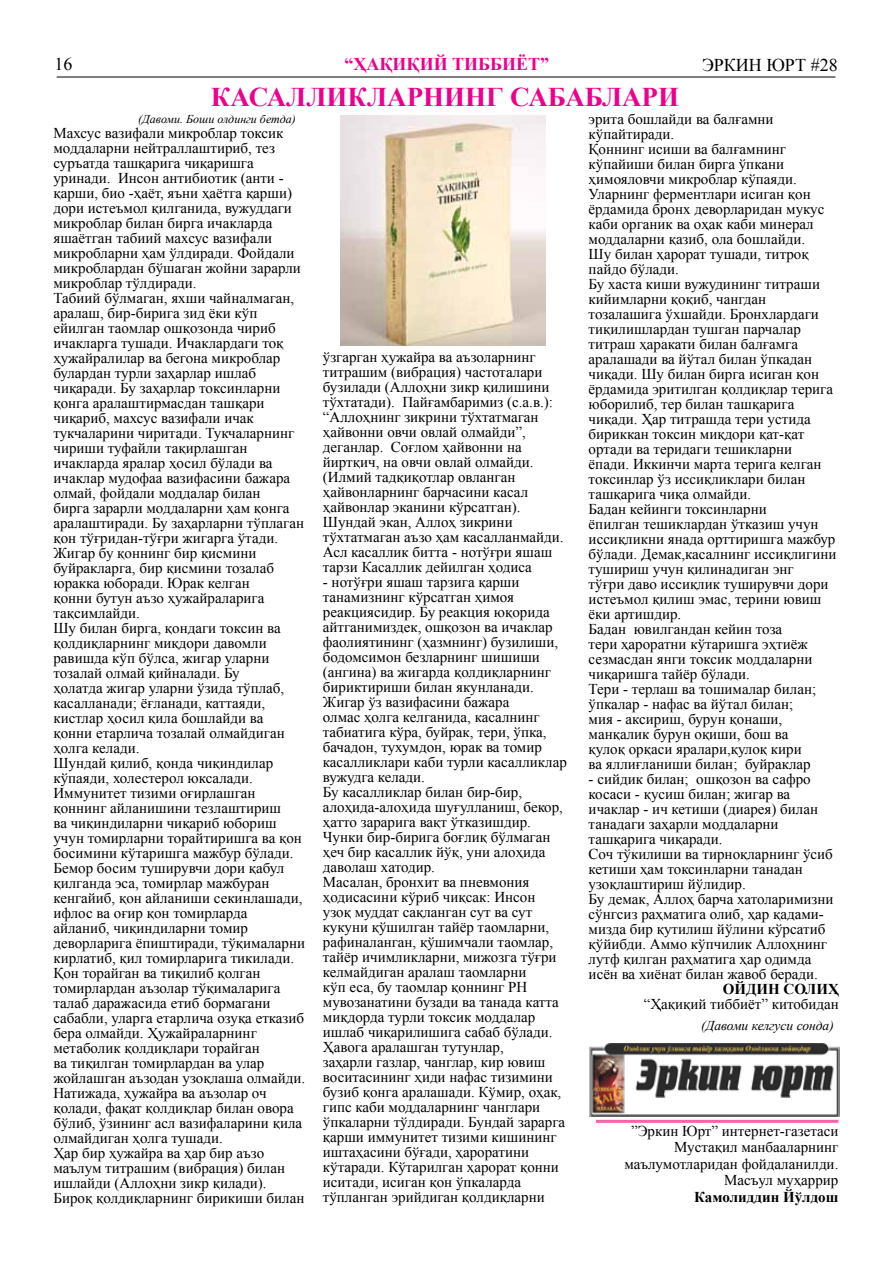
<style>
.page{position:relative;width:893px;height:1263px;background:#fff}
.page>*{position:absolute;margin:0;border:0;box-sizing:border-box;transform-origin:0 0}
.t1{font:700 27px "Times New Roman";color:#ec008c}
.t2{font:700 18px "Times New Roman";color:#ec008c}
.t3{font:18px "Times New Roman";color:#000}
.t4{font:15px/15px "Times New Roman";color:#000}
.t5{font:700 15px "Times New Roman";color:#000}
.t6{font:italic 13.5px "Times New Roman";color:#000}
.t7{font:italic 12px "Times New Roman";color:#000}
</style>
<div class="page">
<hr style="left:596px;top:1120px;width:242px;height:3px;background:#f067a6">
<hr style="left:57px;top:77px;width:778px;height:1px;background:#000">
<img style="left:341px;top:115px;width:204px;height:231px">
<img style="left:589px;top:1043px;width:250px;height:73px">
<p class="t3" style="left:54px;top:52px;width:19px">16</p>
<p class="t2" style="left:345px;top:52px;width:37px">“ҲАҚИҚИЙ</p>
<p class="t2" style="left:452px;top:52px;width:14px">ТИББИЁТ</p>
<p class="t2" style="left:540px;top:52px;width:10px">”</p>
<p class="t3" style="left:702px;top:53px;width:137px">ЭРКИН ЮРТ #28</p>
<h1 class="t1" style="left:211px;top:78px;width:21px">КАСАЛЛИКЛАР</h1>
<h1 class="t1" style="left:423px;top:78px;width:107px">НИНГ САБАБЛАРИ</h1>
<p class="t7" style="left:138px;top:111px;width:159px">(Давоми. Боши олдинги бетда)</p>
<p class="t4" style="left:589px;top:111px;width:249px">эрита бошлайди ва балғамни кўпайтиради.<br>Қоннинг исиши ва балғамнинг кўпайиши билан бирга ўпкани ҳимояловчи микроблар кўпаяди.<br>Уларнинг ферментлари исиган қон ёрдамида бронх деворларидан мукус каби органик ва оҳак каби минерал моддаларни қазиб, ола бошлайди.<br>Шу билан ҳарорат тушади, титрoқ пайдо бўлади.<br>Бу хаста киши вужудининг титраши кийимларни қоқиб, чангдан тозалашига ўхшайди. Бронхлардаги тиқилишлардан тушган парчалар титраш ҳаракати билан балғамга аралашади ва йўтал билан ўпкадан чиқади. Шу билан бирга исиган қон ёрдамида эритилган қолдиқлар терига юборилиб, тер билан ташқарига чиқади. Ҳар титрашда тери устида бириккан токсин миқдори қат-қат ортади ва теридаги тешикларни ёпади. Иккинчи марта терига келган токсинлар ўз иссиқликлари билан ташқарига чиқа олмайди.<br>Бадан кейинги токсинларни<br>ёпилган тешиклардан ўтказиш учун иссиқликни янада орттиришга мажбур бўлади. Демак,касалнинг иссиқлигини тушириш учун қилинадиган энг<br>тўғри даво иссиқлик туширувчи дори истеъмол қилиш эмас, терини ювиш ёки артишдир.<br>Бадан ювилгандан кейин тоза<br>тери ҳароратни кўтаришга эҳтиёж сезмасдан янги токсик моддаларни чиқаришга тайёр бўлади.<br>Тери - терлаш ва тошималар билан; ўпкалар - нафас ва йўтал билан;<br>мия - аксириш, бурун қонаши, манқалик бурун оқиши, бош ва<br>қулоқ орқаси яралари,қулоқ кири<br>ва яллиғланиши билан; буйраклар</p>
<p class="t4" style="left:589px;top:771px;width:246px">- сийдик билан; ошқозон ва сафро косаси - қусиш билан; жигар ва ичаклар - ич кетиши (диарея) билан танадаги заҳарли моддаларни ташқарига чиқаради.<br>Соч тўкилиши ва тирноқларнинг ўсиб кетиши ҳам токсинларни танадан узоқлаштириш йўлидир.<br>Бу демак, Аллоҳ барча хатоларимизни сўнгсиз раҳматига олиб, ҳар қадами&shy;мизда бир қутилиш йўлини кўрсатиб қўйибди. Аммо кўпчилик Аллоҳнинг лутф қилган раҳматига ҳар одимда исён ва хиёнат билан жавоб беради.</p>
<p class="t5" style="left:723px;top:978px;width:118px">ойдин солиҲ</p>
<p class="t4" style="left:644px;top:996px;width:197px">“Ҳақиқий тиббиёт” китобидан</p>
<p class="t4" style="left:53px;top:125px;width:253px">Махсус вазифали микроблар токсик моддаларни нейтраллаштириб, тез суръатда ташқарига чиқаришга уринади. Инсон антибиотик (анти - қарши, био -ҳаёт, яъни ҳаётга қарши) дори истеъмол қилганида, вужуддаги микроблар билан бирга ичакларда яшаётган табиий махсус вазифали микробларни ҳам ўлдиради. Фойдали микроблардан бўшаган жойни зарарли микроблар тўлдиради.<br>Табиий бўлмаган, яхши чайналмаган, аралаш, бир-бирига зид ёки кўп ейилган таомлар ошқозонда чириб ичакларга тушади. Ичаклардаги тоқ ҳужайралилар ва бегона микроблар булардан турли заҳарлар ишлаб чиқаради. Бу заҳарлар токсинларни қонга аралаштирмасдан ташқари чиқариб, махсус вазифали ичак тукчаларини чиритади. Тукчаларнинг чириши туфайли тақирлашган ичакларда яралар ҳосил бўлади ва ичаклар мудофаа вазифасини бажара олмай, фойдали моддалар билан<br>бирга зарарли моддаларни ҳам қонга аралаштиради. Бу заҳарларни тўплаган қон тўғридан-тўғри жигарга ўтади.<br>Жигар бу қоннинг бир қисмини буйракларга, бир қисмини тозалаб юракка юборади. Юрак келган<br>қонни бутун аъзо ҳужайраларига тақсимлайди.<br>Шу билан бирга, қондаги токсин ва қолдиқларнинг миқдори давомли равишда кўп бўлса, жигар уларни тозалай олмай қийналади. Бу<br>ҳолатда жигар уларни ўзида тўплаб, касалланади; ёғланади, каттаяди, кистлар ҳосил қила бошлайди ва қонни етарлича тозалай олмайдиган ҳолга келади.<br>Шундай қилиб, қонда чиқиндилар кўпаяди, холестерол юксалади.<br>Иммунитет тизими оғирлашган қоннинг айланишини тезлаштириш<br>ва чиқиндиларни чиқариб юбориш учун томирларни торайтиришга ва қон босимини кўтаришга мажбур бўлади.<br>Бемор босим туширувчи дори қабул қилганда эса, томирлар мажбуран кенгайиб, қон айланиши секинлашади, ифлос ва оғир қон томирларда айланиб, чиқиндиларни томир деворларига ёпиштиради, тўқималарни кирлатиб, қил томирларига тикилади.<br>Қон торайган ва тиқилиб қолган томирлардан аъзолар тўқималарига талаб даражасида етиб бормагани сабабли, уларга етарлича озуқа етказиб бера олмайди. Ҳужайраларнинг метаболик қолдиқлари торайган<br>ва тиқилган томирлардан ва улар жойлашган аъзодан узоқлаша олмайди.<br>Натижада, ҳужайра ва аъзолар оч қолади, фақат қолдиқлар билан овора бўлиб, ўзининг асл вазифаларини қила олмайдиган ҳолга тушади.<br>Ҳар бир ҳужайра ва ҳар бир аъзо маълум титрашим (вибрация) билан ишлайди (Аллоҳни зикр қилади).<br>Бироқ қолдиқларнинг бирикиши билан</p>
<p class="t4" style="left:323px;top:350px;width:242px">ўзгарган ҳужайра ва аъзоларнинг титрашим (вибрация) частоталари бузилади (Аллоҳни зикр қилишини тўхтатади). Пайғамбаримиз (с.а.в.): “Аллоҳнинг зикрини тўхтатмаган ҳайвонни овчи овлай олмайди”, деганлар. Соғлом ҳайвонни на йиртқич, на овчи овлай олмайди. (Илмий тадқиқотлар овланган ҳайвонларнинг барчасини касал ҳайвонлар эканини кўрсатган).<br>Шундай экан, Аллоҳ зикрини тўхтатмаган аъзо ҳам касалланмайди.<br>Асл касаллик битта - нотўғри яшаш тарзи Касаллик дейилган ҳодиса</p>
<p class="t4" style="left:323px;top:575px;width:245px">- нотўғри яшаш тарзига қарши танамизнинг кўрсатган ҳимоя реакциясидир. Бу реакция юқорида айтганимиздек, ошқозон ва ичаклар фаолиятининг (ҳазмнинг) бузилиши, бодомсимон безларнинг шишиши (ангина) ва жигарда қолдиқларнинг бириктириши билан якунланади.<br>Жигар ўз вазифасини бажара<br>олмас ҳолга келганида, касалнинг табиатига кўра, буйрак, тери, ўпка, бачадон, тухумдон, юрак ва томир касалликлари каби турли касалликлар вужудга келади.<br>Бу касалликлар билан бир-бир, алоҳида-алоҳида шуғулланиш, бекор, ҳатто зарарига вақт ўтказишдир.<br>Чунки бир-бирига боғлиқ бўлмаган ҳеч бир касаллик йўқ, уни алоҳида даволаш xатодир.<br>Масалан, бронхит ва пневмония ҳодисасини кўриб чиқсак: Инсон узоқ муддат сақланган сут ва сут кукуни қўшилган тайёр таомларни, рафиналанган, қўшимчали таомлар, тайёр ичимликларни, мижозга тўғри келмайдиган аралаш таомларни<br>кўп еса, бу таомлар қоннинг РН мувозанатини бузади ва танада катта миқдорда турли токсик моддалар ишлаб чиқарилишига сабаб бўлади.<br>Ҳавога аралашган тутунлар,<br>заҳарли газлар, чанглар, кир ювиш воситасининг ҳиди нафас тизимини бузиб қонга аралашади. Кўмир, оҳак, гипс каби моддаларнинг чанглари ўпкаларни тўлдиради. Бундай зарарга қарши иммунитет тизими кишининг иштаҳасини бўғади, ҳароратини кўтаради. Кўтарилган ҳарорат қонни иситади, исиган қон ўпкаларда тўпланган эрийдиган қолдиқларни</p>
<p class="t6" style="left:701px;top:1016px;width:134px">(Давоми келгуси сонда)</p>
<p class="t4" style="left:624px;top:1122px;width:216px;line-height:16.5px;text-align:right">”Эркин Юрт” интернет-газетаси<br>Мустақил манбааларнинг маълумотларидан фойдаланилди.<br>Масъул муҳаррир</p>
<p class="t5" style="left:694px;top:1186px;width:146px">Камолиддин Йўлдош</p>
</div>
